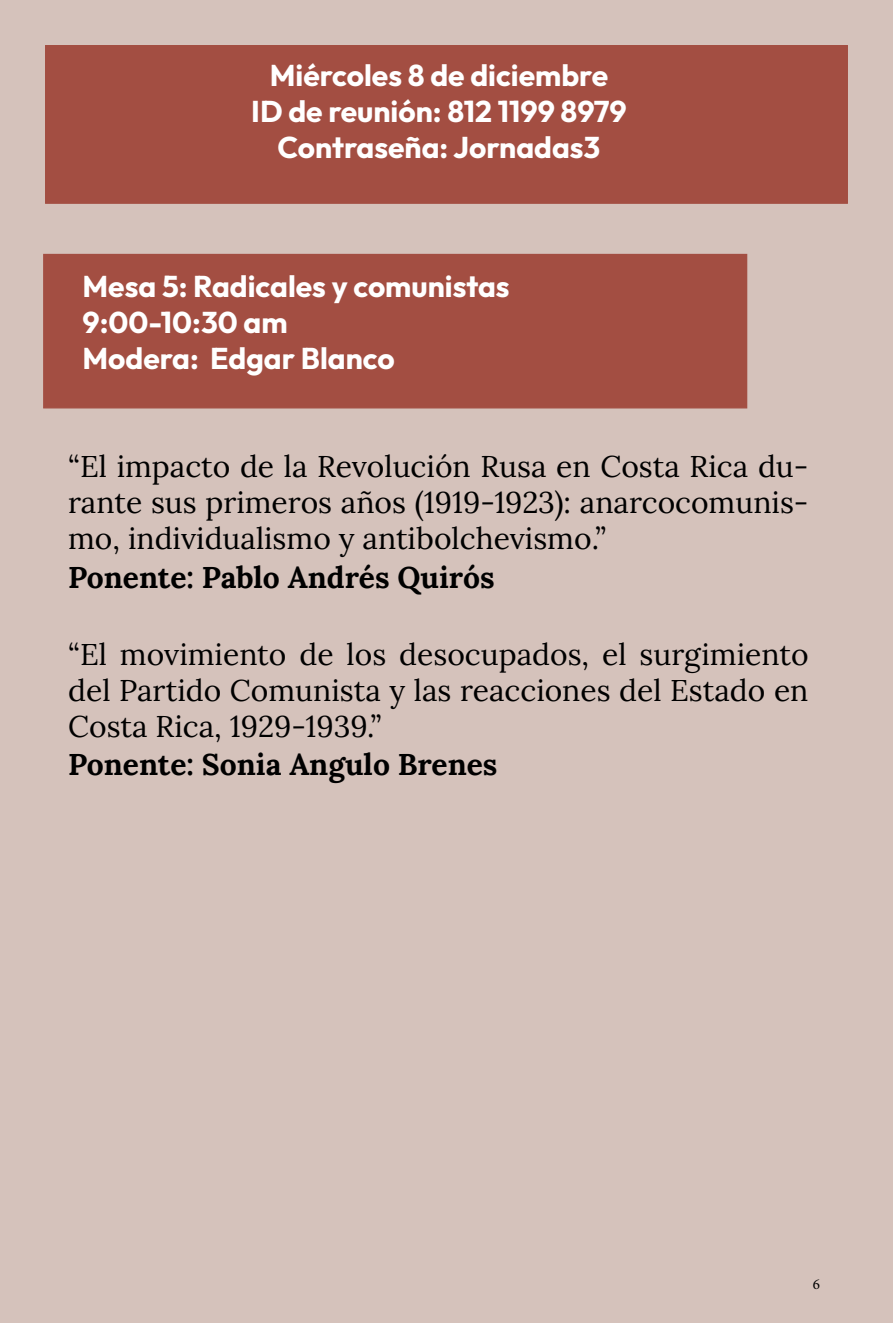
<style>
.page{position:relative;width:893px;height:1323px;background:#fff}
.page>*{position:absolute;margin:0;border:0;box-sizing:border-box;transform-origin:0 0}
.t1{font:30px/36px "Lora";color:#000;text-align:justify}
.t2{font:700 30px "Outfit";color:#fff}
.t3{font:700 30px "Lora";color:#000}
.t4{font:15px "Minion Pro";color:#000}
</style>
<div class="page">
<div style="left:0;top:0;width:892px;height:1322px;background:#d5c2bb"></div>
<div style="left:45px;top:45px;width:803px;height:159px;background:#a34e42;border:1px solid #a34e42"></div>
<div style="left:43px;top:254px;width:704px;height:154px;background:#a34e42"></div>
<p class="t2" style="left:270px;top:58px;width:340px">Miércoles 8 de diciembre</p>
<p class="t2" style="left:251px;top:94px;width:377px">ID de reunión: 812 1199 8979</p>
<p class="t2" style="left:277px;top:130px;width:324px">Contraseña: Jornadas3</p>
<p class="t2" style="left:82px;top:269px;width:428px">Mesa 5: Radicales y comunistas</p>
<p class="t2" style="left:82px;top:305px;width:206px">9:00-10:30 am</p>
<p class="t2" style="left:82px;top:341px;width:314px">Modera: Edgar Blanco</p>
<p class="t1" style="left:68px;top:446px;width:741px">“El impacto de la Revolución Rusa en Costa Rica du&shy;rante sus primeros años (1919-1923): anarcocomunis&shy;mo, individualismo y antibolchevismo.”</p>
<p class="t3" style="left:68px;top:554px;width:428px">Ponente: Pablo Andrés Quirós</p>
<p class="t1" style="left:68px;top:634px;width:742px">“El movimiento de los desocupados, el surgimiento del Partido Comunista y las reacciones del Estado en Costa Rica, 1929-1939.”</p>
<p class="t3" style="left:68px;top:742px;width:431px">Ponente: Sonia Angulo Brenes</p>
<p class="t4" style="left:812px;top:1274px;width:9px">6</p>
</div>
